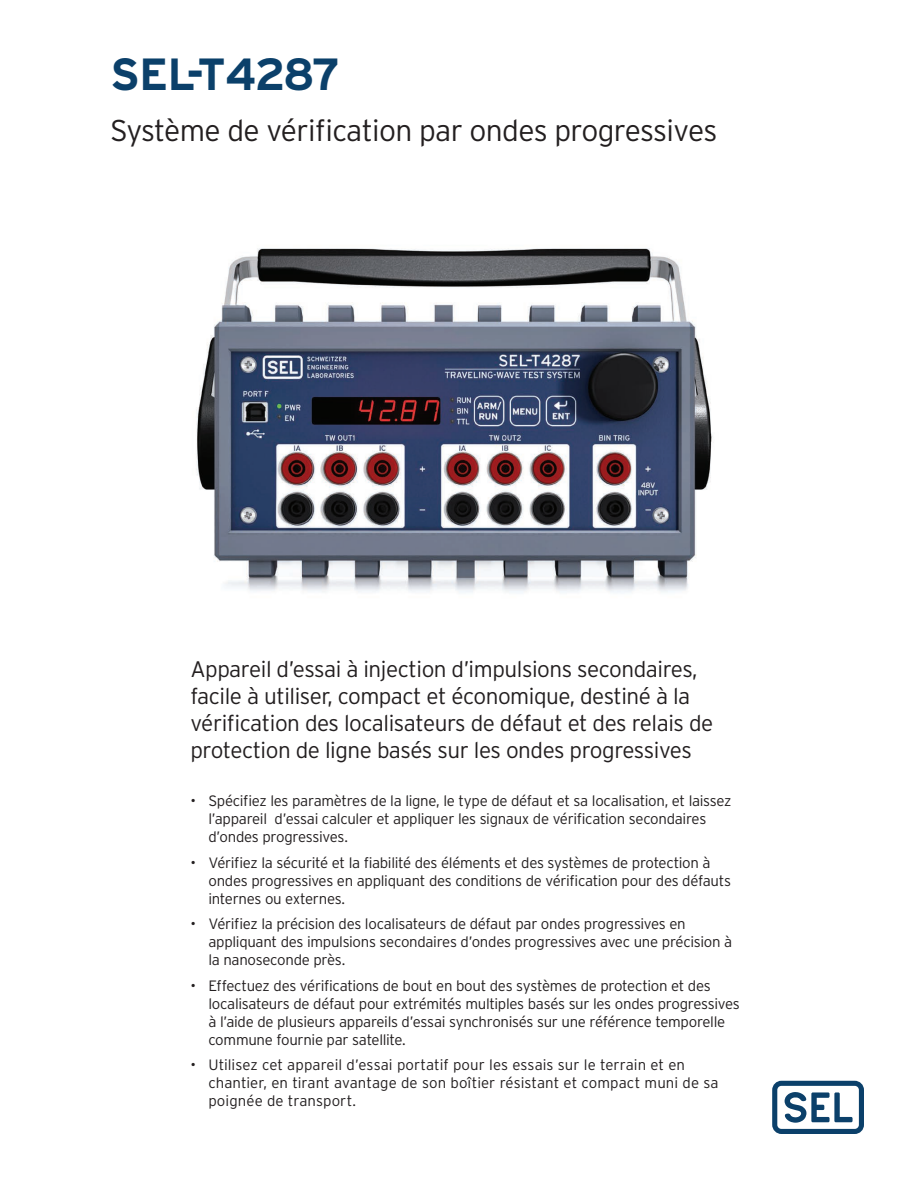
<style>
.page{position:relative;width:918px;height:1188px;background:#fff}
.page>*{position:absolute;margin:0;border:0;box-sizing:border-box;transform-origin:0 0}
.t1{font:700 45px "Interstate Poly";letter-spacing:-.03em;color:#0b406a}
.t2{font:300 30px "Interstate Poly";letter-spacing:-.02em;color:#231f20}
.t3{font:300 22.5px/27px "Interstate Poly";letter-spacing:-.02em;color:#231f20}
.t4{font:300 15px/18px "Interstate Poly";letter-spacing:-.02em;color:#231f20}
.t5{font:300 15px/18px "Interstate Poly";letter-spacing:.005em;color:#231f20}
</style>
<div class="page">
<img style="left:196px;top:248px;width:517px;height:345px">
<svg style="left:772px;top:1081px;width:92px;height:53px"></svg>
<h1 class="t1" style="left:110px;top:42px;width:231px">SEL-T4287</h1>
<h2 class="t2" style="left:110px;top:109px;width:609px">Système de vérification par ondes progressives</h2>
<h3 class="t3" style="left:190px;top:654px;width:524px">Appareil d’essai à injection d’impulsions secondaires, facile à utiliser, compact et économique, destiné à la vérification des localisateurs de défaut et des relais de protection de ligne basés sur les ondes progressives</h3>
<p class="t4" style="left:208px;top:791px;width:525px;text-indent:-18px">• Spécifiez les paramètres de la ligne, le type de défaut et sa localisation, et laissez l’appareil d’essai calculer et appliquer les signaux de vérification secondaires d’ondes progressives.</p>
<p class="t4" style="left:208px;top:853px;width:524px;text-indent:-18px">• Vérifiez la sécurité et la fiabilité des éléments et des systèmes de protection à ondes progressives en appliquant des conditions de vérification pour des défauts internes ou externes.</p>
<p class="t4" style="left:208px;top:914px;width:525px;text-indent:-18px">• Vérifiez la précision des localisateurs de défaut par ondes progressives en appliquant des impulsions secondaires d’ondes progressives avec une précision à la nanoseconde près.</p>
<p class="t4" style="left:208px;top:976px;width:533px;text-indent:-18px">• Effectuez des vérifications de bout en bout des systèmes de protection et des localisateurs de défaut pour extrémités multiples basés sur les ondes progressives à l’aide de plusieurs appareils d’essai synchronisés sur une référence temporelle commune fournie par satellite.</p>
<p class="t5" style="left:208px;top:1055px;width:512px;text-indent:-18px">• Utilisez cet appareil d’essai portatif pour les essais sur le terrain et en chantier, en tirant avantage de son boîtier résistant et compact muni de sa poignée de transport.</p>
</div>
